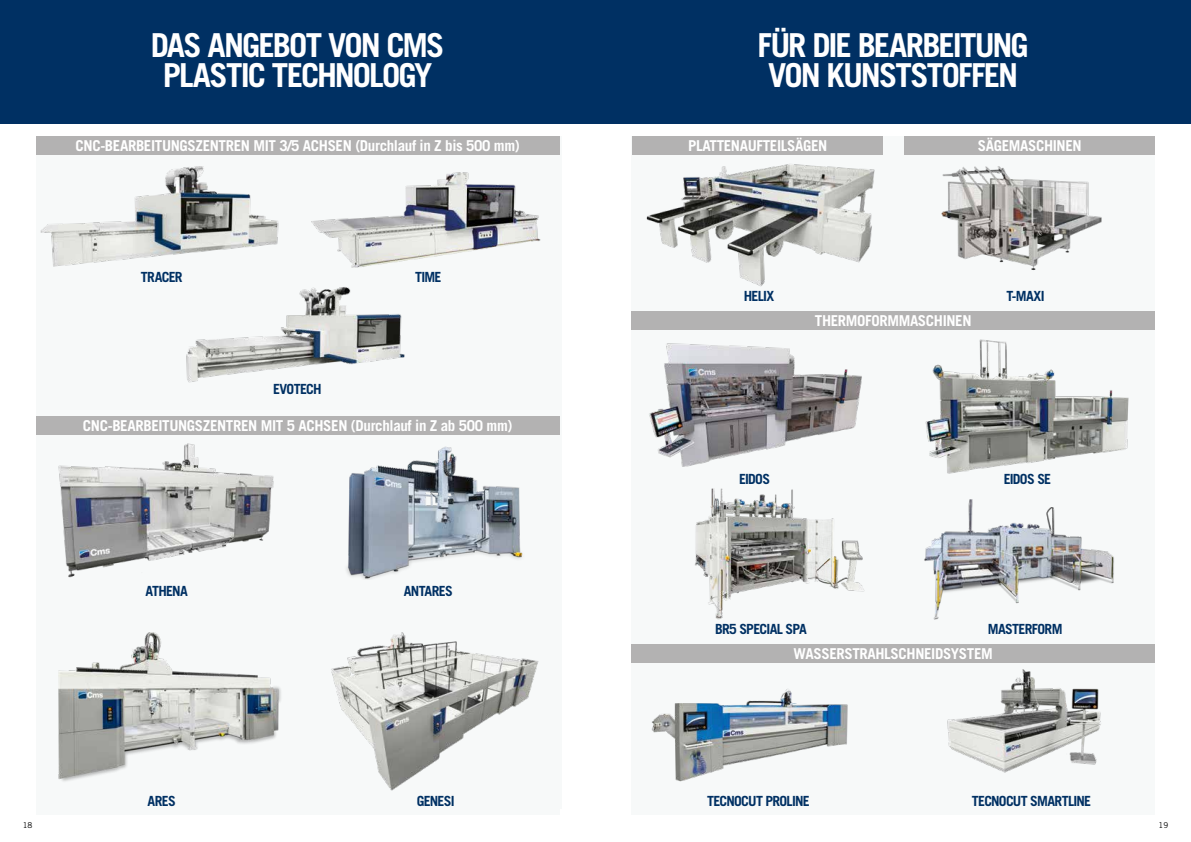
<style>
.page{position:relative;width:1191px;height:842px;background:#fff}
.page>*{position:absolute;margin:0;border:0;box-sizing:border-box;transform-origin:0 0}
.t1{font:700 33px/30.6px "Trade Gothic LT Std";letter-spacing:-.06em;color:#fff;text-align:center}
.t2{font:700 15px "Trade Gothic LT Std";letter-spacing:-.025em;color:#fff}
.t3{font:700 14px "Trade Gothic LT Std";letter-spacing:-.05em;color:#003063}
.t4{font:8px "Trade Gothic LT Std";color:#000}
</style>
<div class="page">
<div style="left:631px;top:136px;width:524px;height:678px;background:#f7f9f9"></div>
<div style="left:0;top:0;width:1191px;height:123px;background:#003063"></div>
<div style="left:904px;top:136px;width:251px;height:18px;background:#b3b2b2"></div>
<img style="left:928px;top:154px;width:192px;height:116px">
<div style="left:631px;top:311px;width:524px;height:19px;background:#b3b2b2"></div>
<div style="left:632px;top:136px;width:251px;height:18px;background:#b3b2b2"></div>
<img style="left:640px;top:154px;width:243px;height:133px">
<img style="left:651px;top:689px;width:197px;height:93px">
<div style="left:631px;top:644px;width:524px;height:19px;background:#b3b2b2"></div>
<div style="left:36px;top:136px;width:523px;height:678px;background:#f7f9f9"></div>
<div style="left:36px;top:136px;width:523px;height:18px;background:#b3b2b2"></div>
<img style="left:40px;top:166px;width:239px;height:101px">
<img style="left:186px;top:287px;width:219px;height:96px">
<div style="left:36px;top:417px;width:523px;height:18px;background:#b3b2b2"></div>
<img style="left:58px;top:443px;width:216px;height:135px">
<img style="left:346px;top:446px;width:177px;height:134px">
<img style="left:311px;top:172px;width:230px;height:96px">
<img style="left:331px;top:632px;width:208px;height:159px">
<img style="left:947px;top:669px;width:154px;height:104px">
<img style="left:58px;top:632px;width:223px;height:149px">
<img style="left:924px;top:499px;width:190px;height:121px">
<img style="left:649px;top:343px;width:213px;height:124px">
<img style="left:695px;top:488px;width:170px;height:132px">
<img style="left:925px;top:340px;width:204px;height:134px">
<h1 class="t1" style="left:151px;top:29px;width:295px">DAS ANGEBOT VON CMS<br>PLASTIC TECHNOLOGY</h1>
<h1 class="t1" style="left:757px;top:29px;width:273px">FÜR DIE BEARBEITUNG<br>VON KUNSTSTOFFEN</h1>
<p class="t2" style="left:76px;top:136px;width:446px">CNC-BEARBEITUNGSZENTREN MIT 3/5 ACHSEN (Durchlauf in Z bis 500 mm)</p>
<p class="t3" style="left:141px;top:268px;width:43px">TRACER</p>
<p class="t3" style="left:415px;top:268px;width:28px">TIME</p>
<p class="t3" style="left:273px;top:380px;width:50px">EVOTECH</p>
<p class="t2" style="left:83px;top:417px;width:431px">CNC-BEARBEITUNGSZENTREN MIT 5 ACHSEN (Durchlauf in Z ab 500 mm)</p>
<p class="t3" style="left:145px;top:582px;width:44px">ATHENA</p>
<p class="t3" style="left:148px;top:793px;width:30px">ARES</p>
<p class="t3" style="left:404px;top:582px;width:51px">ANTARES</p>
<p class="t3" style="left:417px;top:793px;width:39px">GENESI</p>
<p class="t2" style="left:688px;top:136px;width:141px">PLATTENAUFTEILSÄGEN</p>
<p class="t3" style="left:744px;top:288px;width:32px">HELIX</p>
<p class="t2" style="left:977px;top:136px;width:105px">SÄGEMASCHINEN</p>
<p class="t3" style="left:1006px;top:288px;width:40px">T-MAXI</p>
<p class="t2" style="left:815px;top:311px;width:158px">THERMOFORMMASCHINEN</p>
<p class="t3" style="left:739px;top:471px;width:33px">EIDOS</p>
<p class="t3" style="left:1003px;top:471px;width:49px">EIDOS SE</p>
<p class="t3" style="left:715px;top:620px;width:93px">BR5 SPECIAL SPA</p>
<p class="t3" style="left:987px;top:620px;width:76px">MASTERFORM</p>
<p class="t2" style="left:793px;top:644px;width:201px">WASSERSTRAHLSCHNEIDSYSTEM</p>
<p class="t3" style="left:707px;top:793px;width:104px">TECNOCUT PROLINE</p>
<p class="t3" style="left:971px;top:793px;width:121px">TECNOCUT SMARTLINE</p>
<p class="t4" style="left:23px;top:820px;width:11px">18</p>
<p class="t4" style="left:1158px;top:820px;width:11px">19</p>
</div>
